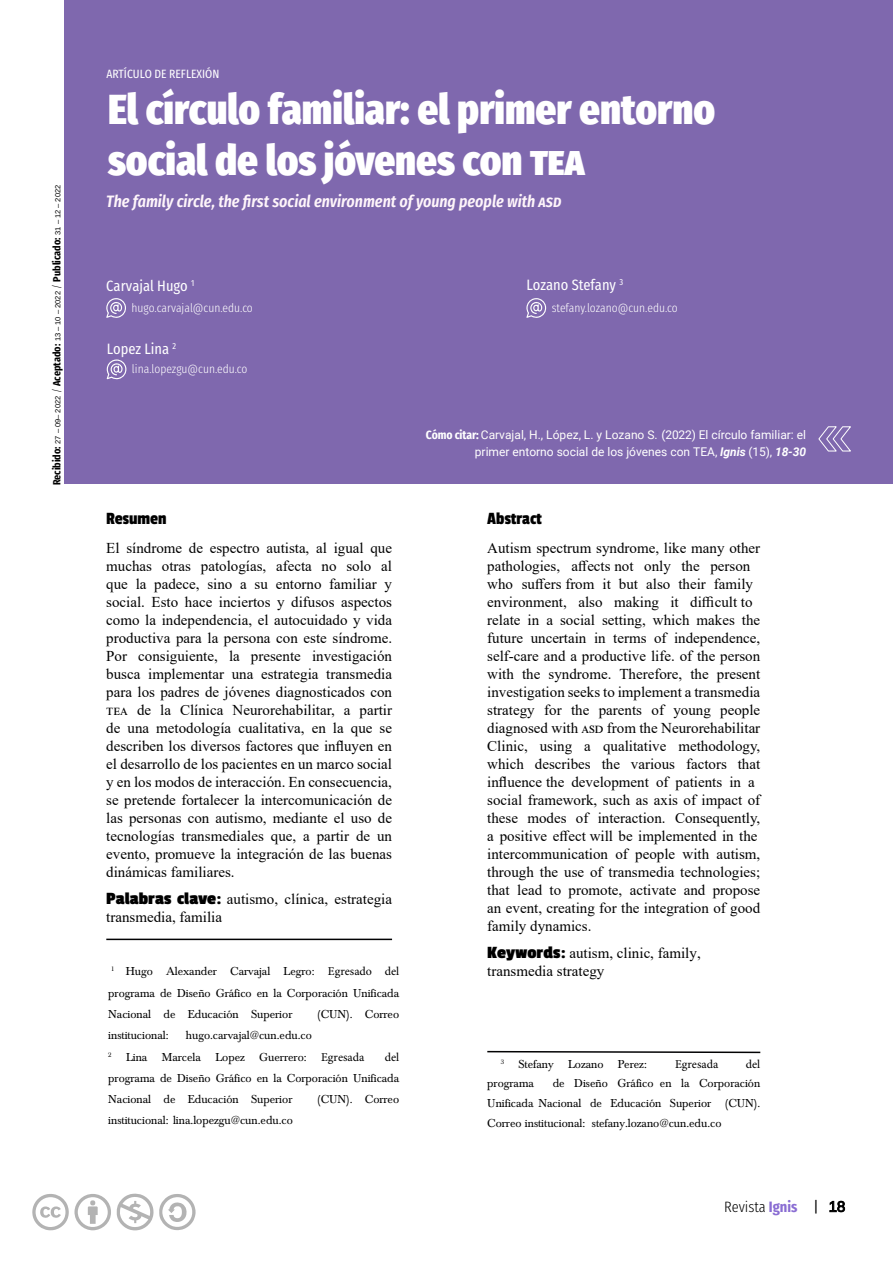
<style>
.page{position:relative;width:893px;height:1263px;background:#fff}
.page>*{position:absolute;margin:0;border:0;box-sizing:border-box;transform-origin:0 0}
.t1{font:800 42px/50.4px "Fira Sans Condensed";color:#fff}
.t2{font:18px "Passion One";color:#000}
.t3{font:italic 600 16.5px "Fira Sans Condensed";color:#fef5fa}
.t4{font:15px/18px "Times New Roman";color:#000}
.t5{font:15px "Fira Sans Condensed";color:#fff}
.t6{font:300 15px "Fira Sans Condensed";color:#000}
.t7{font:12px/21.3px "Baskerville";color:#000;text-align:justify}
.t8{font:12px/17px "Roboto";color:#fff;text-align:right}
.t9{font:300 12px "Fira Sans Condensed";color:#fff}
.t10{font:12px "Fira Sans Condensed";color:#fff}
.t11{font:12px "Minion Pro";color:#000}
.t12{font:7.5px "Arimo";color:#000}
.s1{font-family:"Fira Sans Condensed";font-weight:700;font-size:10.5px}
.s2{font-family:"Fira Sans Condensed";font-weight:300;font-size:10.5px}
.s3{font-family:"Fira Sans Condensed";font-weight:700}
.s4{color:#fffefa}
.s5{font-weight:700;font-style:italic}
.s6{font-family:"Passion One";font-weight:700;font-size:18px}
.s7{font-family:"Passion One";font-size:18px}
.s8{font-family:"Minion Pro"}
.s9{font-weight:700;color:#8a6dd3}
.s10{font-weight:400}
.s11{font-family:"Arimo";font-weight:400}
</style>
<div class="page">
<div style="left:65px;top:0;width:828px;height:484px;background:#7f68ae"></div>
<svg style="left:818px;top:426px;width:33px;height:26px"></svg>
<svg style="left:32px;top:1194px;width:79px;height:36px"></svg>
<svg style="left:117px;top:1193px;width:79px;height:37px"></svg>
<svg style="left:106px;top:298px;width:20px;height:20px"></svg>
<svg style="left:526px;top:298px;width:21px;height:20px"></svg>
<svg style="left:107px;top:359px;width:20px;height:20px"></svg>
<hr style="left:106px;top:939px;width:286px;height:1px;background:#020203">
<svg style="left:487px;top:1050px;width:274px;height:4px"></svg>
<p class="t12" style="left:53px;top:485px;width:302px;rotate:-90deg"><span class="s1">Recibido:</span> 27 – 09– 2022 <span class="s2">/</span> <span class="s1">Aceptado:</span> 13 – 10 – 2022 <span class="s2">/</span> <span class="s1">Publicado:</span> 31 – 12 – 2022</p>
<p class="t10" style="left:106px;top:63px;width:115px">ARTÍCULO DE REFLEXIÓN</p>
<h1 class="t1" style="left:108px;top:80px;width:609px">El círculo familiar: el primer entorno social de los jóvenes con tea</h1>
<p class="t3" style="left:106px;top:190px;width:457px">The family circle, the first social environment of young people with asd</p>
<p class="t5" style="left:526px;top:271px;width:98px">Lozano Stefany <sup>3</sup></p>
<p class="t5" style="left:106px;top:272px;width:90px">Carvajal Hugo <sup>1</sup></p>
<p class="t9" style="left:132px;top:297px;width:123px">hugo.carvajal@cun.edu.co</p>
<p class="t9" style="left:552px;top:297px;width:128px">stefany.lozano@cun.edu.co</p>
<p class="t5" style="left:107px;top:335px;width:71px">Lopez Lina <sup>2</sup></p>
<p class="t9" style="left:132px;top:358px;width:117px">lina.lopezgu@cun.edu.co</p>
<p class="t8" style="left:426px;top:425px;width:382px"><span class="s3">Cómo citar:</span> <span class="s4">Carvajal, H., López, L. y Lozano S.</span> (2022) El círculo familiar: el primer entorno social de los jóvenes con TEA, <span class="s5">Ignis</span> (15), <span class="s5">18-30</span></p>
<p class="t2" style="left:106px;top:509px;width:62px">Resumen</p>
<p class="t2" style="left:487px;top:509px;width:56px">Abstract</p>
<p class="t4" style="left:487px;top:538px;width:274px">Autism spectrum syndrome, like many other pathologies, affects not only the person who suffers from it but also their family environment, also making it difficult to relate in a social setting, which makes the future uncertain in terms of independence, self-care and a productive life. of the person with the syndrome. Therefore, the present investigation seeks to implement a transmedia strategy for the parents of young people diagnosed with asd from the Neurorehabilitar Clinic, using a qualitative methodology, which describes the various factors that influence the development of patients in a social framework, such as axis of impact of these modes of interaction. Consequently, a positive effect will be implemented in the intercommunication of people with autism, through the use of transmedia technologies; that lead to promote, activate and propose an event, creating for the integration of good family dynamics.</p>
<p class="t4" style="left:487px;top:944px;width:215px;line-height:17.5px"><span class="s6">Keywords</span><span class="s7">:</span> autism, clinic, family, transmedia strategy</p>
<p class="t4" style="left:106px;top:538px;width:287px;text-align:justify">El síndrome de espectro autista, al igual que muchas otras patologías, afecta no solo al que la padece, sino a su entorno familiar y social. Esto hace inciertos y difusos aspectos como la independencia, el autocuidado y vida productiva para la persona con este síndrome.<br>Por consiguiente, la presente investigación busca implementar una estrategia transmedia para los padres de jóvenes diagnosticados con tea de la Clínica Neurorehabilitar, a partir de una metodología cualitativa, en la que se describen los diversos factores que influyen en el desarrollo de los pacientes en un marco social y en los modos de interacción. En consecuencia, se pretende fortalecer la intercomunicación de las personas con autismo, mediante el uso de tecnologías transmediales que, a partir de un evento, promueve la integración de las buenas dinámicas familiares.</p>
<p class="t4" style="left:106px;top:890px;width:287px"><span class="s6">Palabras clave</span><span class="s7">:</span> autismo, clínica, estrategia transmedia, familia</p>
<p class="t7" style="left:108px;top:961px;width:292px"><sup>1</sup> Hugo Alexander Carvajal Legro: <span class="s8">Egresado del </span>programa de Diseño Gráfico en la Corporación Unificada Nacional de Educación Superior</p>
<p class="t7" style="left:317px;top:1004px;width:84px">(CUN). Correo</p>
<p class="t7" style="left:108px;top:1024px;width:258px;line-height:21.8px;text-indent:78px">hugo.carvajal@cun.edu.co<br><sup>2</sup> Lina Marcela Lopez Guerrero: <span class="s8">Egresada</span></p>
<p class="t7" style="left:108px;top:1025px;width:62px">institucional:</p>
<p class="t11" style="left:385px;top:1049px;width:16px">del</p>
<p class="t7" style="left:108px;top:1068px;width:292px">programa de Diseño Gráfico en la Corporación Unificada<br>Nacional de Educación Superior</p>
<p class="t7" style="left:317px;top:1089px;width:84px">(CUN). Correo</p>
<p class="t7" style="left:108px;top:1110px;width:186px">institucional: lina.lopezgu@cun.edu.co</p>
<p class="t7" style="left:501px;top:1053px;width:147px"><sup>3</sup> Stefany Lozano Perez:</p>
<p class="t11" style="left:675px;top:1056px;width:45px">Egresada</p>
<p class="t11" style="left:746px;top:1056px;width:16px">del</p>
<p class="t7" style="left:487px;top:1073px;width:48px">programa</p>
<p class="t7" style="left:487px;top:1073px;width:274px;line-height:19.8px;text-indent:65px">de Diseño Gráfico en la Corporación Unificada Nacional de Educación Superior (CUN).<br>Correo institucional: stefany.lozano@cun.edu.co</p>
<p class="t6" style="left:724px;top:1193px;width:123px">Revista <span class="s9">Ignis</span> <span class="s10">|</span> <span class="s11">18</span></p>
</div>
